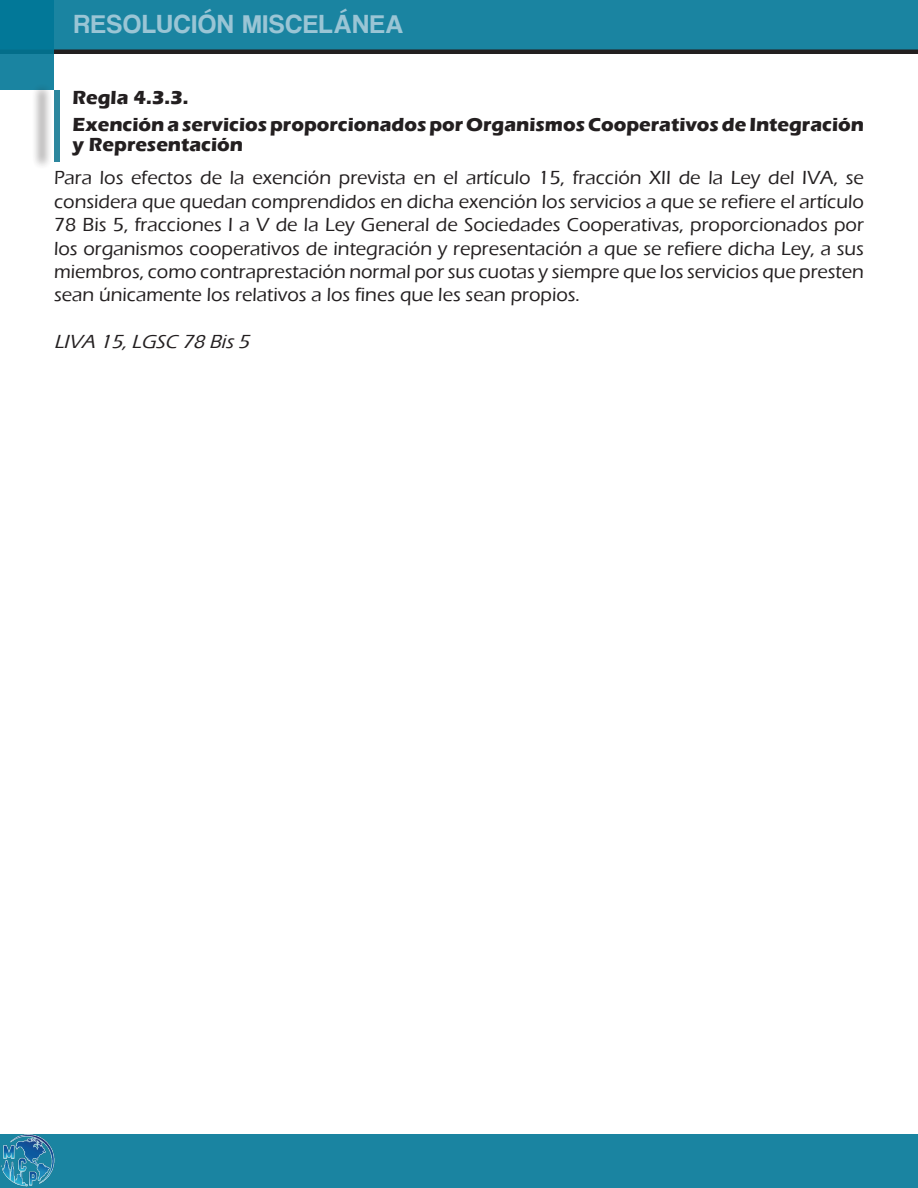
<style>
.page{position:relative;width:918px;height:1188px;background:#fff}
.page>*{position:absolute;margin:0;border:0;box-sizing:border-box;transform-origin:0 0}
.t1{font:27px "Coolvetica Rg";letter-spacing:.05em;color:#9ac5d5}
.t2{font:500 19.5px/23.4px "Eras ITC";color:#231f20;text-align:justify}
.t3{font:700 19.5px/20.2px "Eras ITC";color:#231f20}
.t4{font:italic 500 19.5px "Eras ITC";color:#231f20}
</style>
<div class="page">
<div style="left:0;top:0;width:918px;height:54px;background:#1a84a1"></div>
<hr style="left:0;top:50px;width:918px;height:4px;background:#231f20">
<svg style="left:0;top:0;width:54px;height:90px;background:#0b7c9a"></svg>
<div style="left:0;top:1134px;width:918px;height:54px;background:#1a84a1"></div>
<img style="left:0;top:1134px;width:55px;height:53px">
<div style="left:31px;top:82px;width:22px;height:88px;background:#231f20;opacity:.5"></div>
<div style="left:54px;top:93px;width:6px;height:66px;background:#2d879e"></div>
<h1 class="t1" style="left:74px;top:8px;width:331px">RESOLUCIÓN MISCELÁNEA</h1>
<p class="t3" style="left:73px;top:87px;width:118px">Regla 4.3.3.</p>
<p class="t3" style="left:73px;top:114px;width:793px">Exención a servicios proporcionados por Organismos Cooperativos de Integración y Representación</p>
<p class="t2" style="left:54px;top:166px;width:812px">Para los efectos de la exención prevista en el artículo 15, fracción XII de la Ley del IVA, se considera que quedan comprendidos en dicha exención los servicios a que se refiere el artículo 78 Bis 5, fracciones I a V de la Ley General de Sociedades Cooperativas, proporcionados por los organismos cooperativos de integración y representación a que se refiere dicha Ley, a sus miembros, como contraprestación normal por sus cuotas y siempre que los servicios que presten sean únicamente los relativos a los fines que les sean propios.</p>
<p class="t4" style="left:54px;top:331px;width:202px">LIVA 15,LGSC 78 Bis5</p>
</div>
